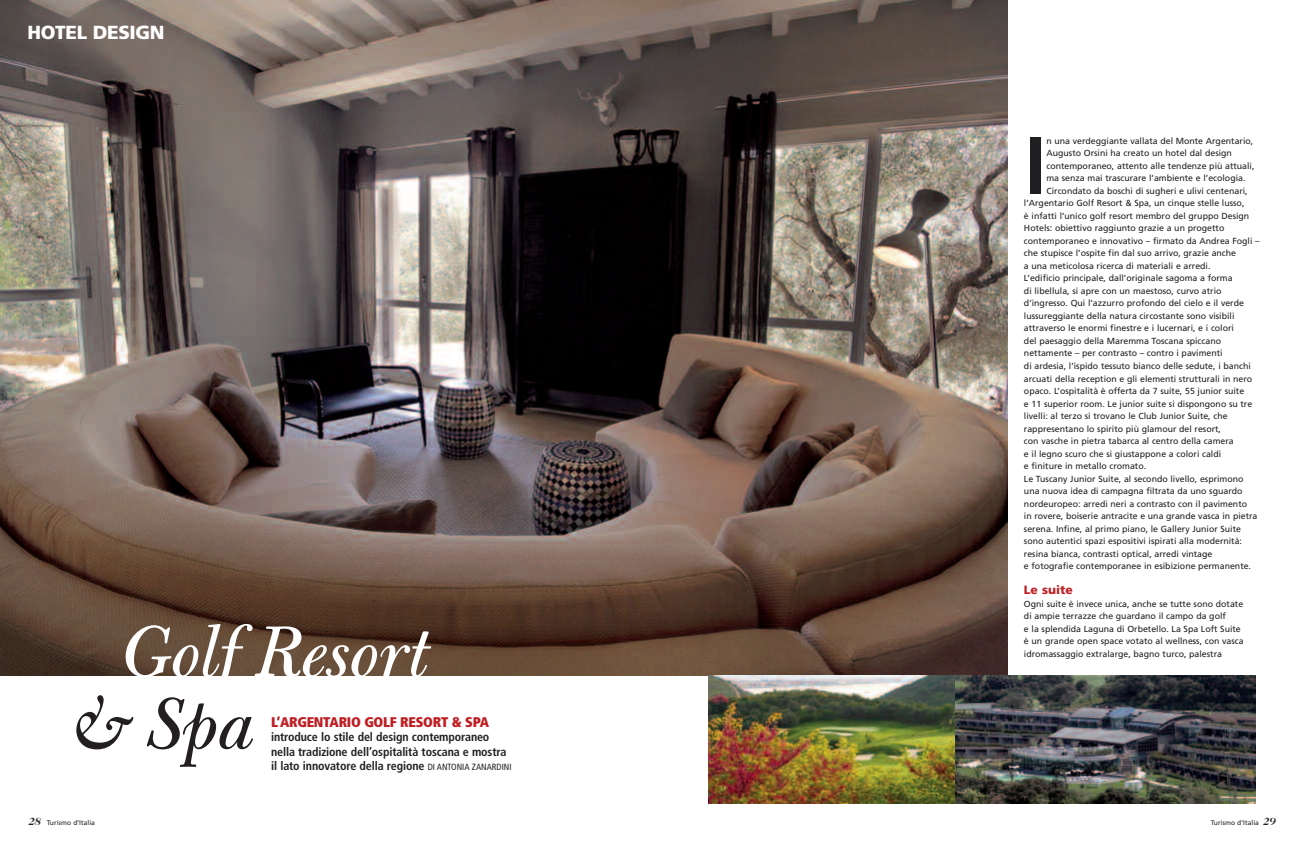
<style>
.page{position:relative;width:1304px;height:851px;background:#fff}
.page>*{position:absolute;margin:0;border:0;box-sizing:border-box;transform-origin:0 0}
.t1{font:700 condensed 81.1px "Frutiger LT Std";color:#1f1e20}
.t2{font:italic 77px "Bulmer MT Std";letter-spacing:-.015em;color:#fff}
.t3{font:italic 77px "Bulmer MT Std";color:#231f20}
.t4{font:900 18.9px "Frutiger LT Std";letter-spacing:-.02em;color:#fff}
.t5{font:900 condensed 14px "Frutiger LT Std";letter-spacing:-.02em;color:#bf1e23}
.t6{font:700 condensed 12px/14.5px "Frutiger LT Std";letter-spacing:-.01em;color:#231f20}
.t7{font:900 12px "Frutiger LT Std";color:#bf1e23}
.t8{font:8.8px/12.5px "Frutiger LT Std";color:#231f20}
.t9{font:6.7px "Frutiger LT Std";color:#231f20}
.s1{font-weight:400;font-size:9px}
.s2{font-family:"Caslon 224 Std";font-weight:700;font-style:italic;font-size:10.6px}
</style>
<div class="page">
<img style="left:1px;top:0;width:1007px;height:675px">
<img style="left:955px;top:675px;width:300px;height:128px">
<img style="left:708px;top:675px;width:247px;height:128px">
<h3 class="t4" style="left:28px;top:24px;width:138px">HOTEL DESIGN</h3>
<h2 class="t2" style="left:119px;top:624px;width:312px">GolfResort</h2>
<h2 class="t3" style="left:71px;top:696px;width:185px">&amp; Spa</h2>
<h3 class="t5" style="left:271px;top:716px;width:219px">L’ARGENTARIO GOLF RESORT &amp; SPA</h3>
<h3 class="t6" style="left:271px;top:730px;width:242px">introduce lo stile del design contemporaneo nella tradizione dell’ospitalità toscana e mostra il lato innovatore della regione <span class="s1">DI ANTONIA ZANARDINI</span></h3>
<h1 class="t1" style="left:1024px;top:133px;width:24px">I</h1>
<p class="t8" style="left:1046px;top:135px;width:208px">n una verdeggiante vallata del Monte Argentario,</p>
<p class="t8" style="left:1046px;top:148px;width:187px">Augusto Orsini ha creato un hotel dal design</p>
<p class="t8" style="left:1046px;top:160px;width:210px">contemporaneo, attento alle tendenze più attuali,</p>
<p class="t8" style="left:1046px;top:173px;width:201px">ma senza mai trascurare l’ambiente e l’ecologia.</p>
<p class="t8" style="left:1046px;top:185px;width:203px">Circondato da boschi di sugheri e ulivi centenari,</p>
<p class="t8" style="left:1024px;top:198px;width:222px">l’Argentario Golf Resort &amp; Spa, un cinque stelle lusso,</p>
<p class="t8" style="left:1024px;top:210px;width:227px">è infatti l’unico golf resort membro del gruppo Design</p>
<p class="t8" style="left:1024px;top:223px;width:202px">Hotels: obiettivo raggiunto grazie a un progetto</p>
<p class="t8" style="left:1024px;top:235px;width:237px">contemporaneo e innovativo – firmato da Andrea Fogli –</p>
<p class="t8" style="left:1024px;top:248px;width:214px">che stupisce l’ospite fin dal suo arrivo, grazie anche</p>
<p class="t8" style="left:1024px;top:260px;width:188px">a una meticolosa ricerca di materiali e arredi.</p>
<p class="t8" style="left:1024px;top:273px;width:210px">L’edificio principale, dall’originale sagoma a forma</p>
<p class="t8" style="left:1024px;top:285px;width:199px">di libellula, si apre con un maestoso, curvo atrio</p>
<p class="t8" style="left:1024px;top:298px;width:221px">d’ingresso. Qui l’azzurro profondo del cielo e il verde</p>
<p class="t8" style="left:1024px;top:310px;width:212px">lussureggiante della natura circostante sono visibili</p>
<p class="t8" style="left:1024px;top:323px;width:211px">attraverso le enormi finestre e i lucernari, e i colori</p>
<p class="t8" style="left:1024px;top:335px;width:199px">del paesaggio della Maremma Toscana spiccano</p>
<p class="t8" style="left:1024px;top:348px;width:200px">nettamente – per contrasto – contro i pavimenti</p>
<p class="t8" style="left:1024px;top:360px;width:228px">di ardesia, l’ispido tessuto bianco delle sedute, i banchi</p>
<p class="t8" style="left:1024px;top:373px;width:230px">arcuati della reception e gli elementi strutturali in nero</p>
<p class="t8" style="left:1024px;top:385px;width:222px">opaco. L’ospitalità è offerta da 7 suite, 55 junior suite</p>
<p class="t8" style="left:1024px;top:398px;width:230px">e 11 superior room. Le junior suite si dispongono su tre</p>
<p class="t8" style="left:1024px;top:410px;width:205px">livelli: al terzo si trovano le Club Junior Suite, che</p>
<p class="t8" style="left:1024px;top:423px;width:199px">rappresentano lo spirito più glamour del resort,</p>
<p class="t8" style="left:1024px;top:435px;width:211px">con vasche in pietra tabarca al centro della camera</p>
<p class="t8" style="left:1024px;top:448px;width:199px">e il legno scuro che si giustappone a colori caldi</p>
<p class="t8" style="left:1024px;top:460px;width:124px">e finiture in metallo cromato.</p>
<p class="t8" style="left:1024px;top:473px;width:221px">Le Tuscany Junior Suite, al secondo livello, esprimono</p>
<p class="t8" style="left:1024px;top:485px;width:220px">una nuova idea di campagna filtrata da uno sguardo</p>
<p class="t8" style="left:1024px;top:498px;width:225px">nordeuropeo: arredi neri a contrasto con il pavimento</p>
<p class="t8" style="left:1024px;top:510px;width:235px">in rovere, boiserie antracite e una grande vasca in pietra</p>
<p class="t8" style="left:1024px;top:523px;width:219px">serena. Infine, al primo piano, le Gallery Junior Suite</p>
<p class="t8" style="left:1024px;top:535px;width:220px">sono autentici spazi espositivi ispirati alla modernità:</p>
<p class="t8" style="left:1024px;top:548px;width:190px">resina bianca, contrasti optical, arredi vintage</p>
<p class="t8" style="left:1024px;top:560px;width:229px">e fotografie contemporanee in esibizione permanente.</p>
<h3 class="t7" style="left:1024px;top:585px;width:50px">Le suite</h3>
<p class="t8" style="left:1024px;top:598px;width:221px">Ogni suite è invece unica, anche se tutte sono dotate di ampie terrazze che guardano il campo da golf<br>e la splendida Laguna di Orbetello. La Spa Loft Suite è un grande open space votato al wellness, con vasca idromassaggio extralarge, bagno turco, palestra</p>
<p class="t9" style="left:28px;top:819px;width:68px"><span class="s2">28</span> Turismo d’Italia</p>
<p class="t9" style="left:1211px;top:819px;width:66px">Turismo d’Italia <span class="s2">29</span></p>
</div>
